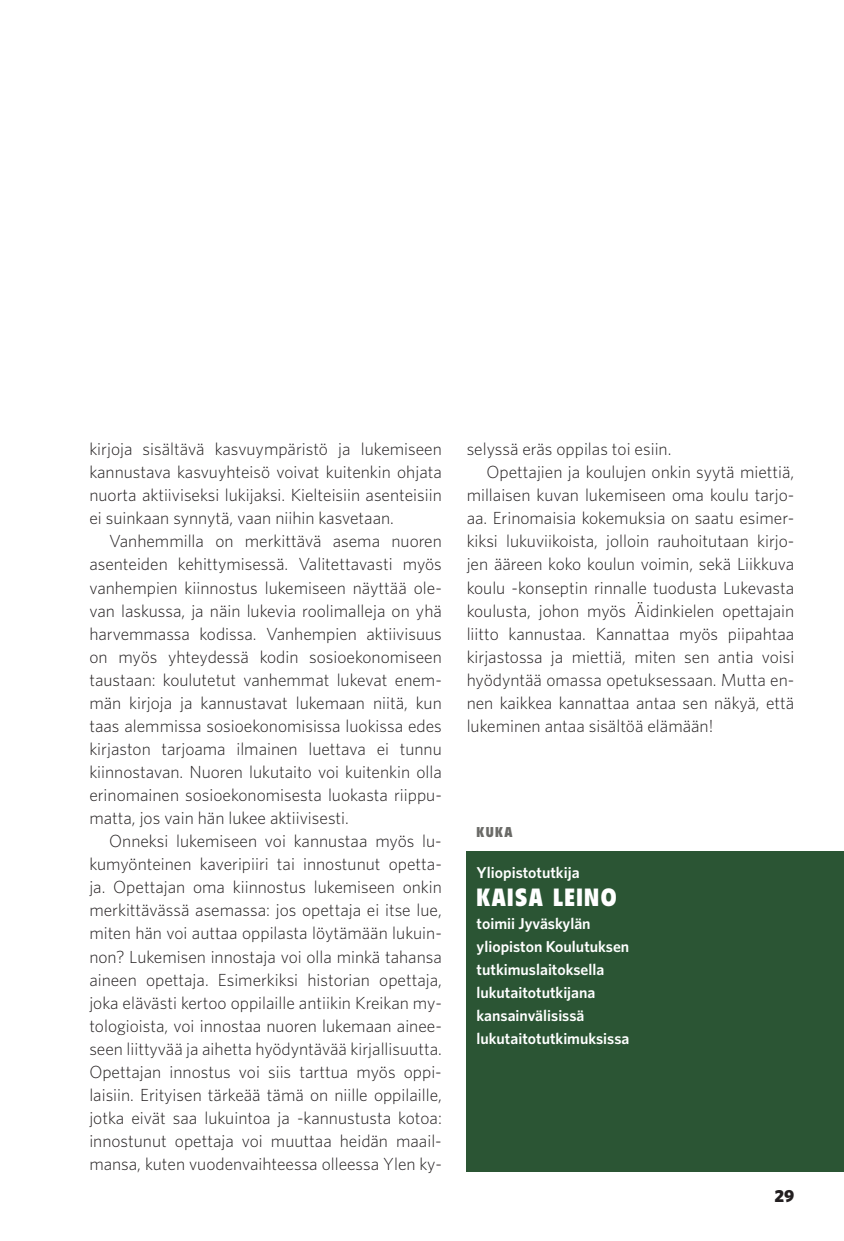
<style>
.page{position:relative;width:844px;height:1241px;background:#fff}
.page>*{position:absolute;margin:0;border:0;box-sizing:border-box;transform-origin:0 0}
.t1{font:900 condensed 24.5px "Flyer";letter-spacing:.06em;color:#fff}
.t2{font:300 17.5px/23.1px "Whitney";color:#231f20;text-align:justify}
.t3{font:900 17.5px "Whitney";color:#231f20}
.t4{font:600 15.75px/23.1px "Whitney";color:#fff}
.t5{font:900 condensed 14px "Flyer";color:#6a6a67}
</style>
<div class="page">
<div style="left:466px;top:851px;width:377px;height:320px;background:#2b5534"></div>
<p class="t2" style="left:89px;top:437px;width:354px">kirjoja sisältävä kasvuympäristö ja lukemiseen kannustava kasvuyhteisö voivat kuitenkin ohjata nuorta aktiiviseksi lukijaksi. Kielteisiin asenteisiin ei suinkaan synnytä, vaan niihin kasvetaan.</p>
<p class="t2" style="left:89px;top:529px;width:354px;text-indent:20px">Vanhemmilla on merkittävä asema nuoren asenteiden kehittymisessä. Valitettavasti myös vanhempien kiinnostus lukemiseen näyttää ole&shy;van laskussa, ja näin lukevia roolimalleja on yhä harvemmassa kodissa. Vanhempien aktiivisuus on myös yhteydessä kodin sosioekonomiseen taustaan: koulutetut vanhemmat lukevat enem&shy;män kirjoja ja kannustavat lukemaan niitä, kun taas alemmissa sosioekonomisissa luokissa edes kirjaston tarjoama ilmainen luettava ei tunnu kiinnostavan. Nuoren lukutaito voi kuitenkin olla erinomainen sosioekonomisesta luokasta riippu&shy;matta, jos vain hän lukee aktiivisesti.</p>
<p class="t2" style="left:89px;top:828px;width:354px;text-indent:20px">Onneksi lukemiseen voi kannustaa myös lu&shy;kumyönteinen kaveripiiri tai innostunut opetta&shy;ja. Opettajan oma kiinnostus lukemiseen onkin merkittävässä asemassa: jos opettaja ei itse lue, miten hän voi auttaa oppilasta löytämään lukuin&shy;non? Lukemisen innostaja voi olla minkä tahansa aineen opettaja. Esimerkiksi historian opettaja, joka elävästi kertoo oppilaille antiikin Kreikan my&shy;tologioista, voi innostaa nuoren lukemaan ainee&shy;seen liittyvää ja aihetta hyödyntävää kirjallisuutta.<br>Opettajan innostus voi siis tarttua myös oppi&shy;laisiin. Erityisen tärkeää tämä on niille oppilaille, jotka eivät saa lukuintoa ja -kannustusta kotoa: innostunut opettaja voi muuttaa heidän maail&shy;mansa, kuten vuodenvaihteessa olleessa Ylen ky-</p>
<p class="t2" style="left:466px;top:437px;width:206px">selyssä eräs oppilas toi esiin.</p>
<p class="t2" style="left:486px;top:460px;width:309px">Opettajien ja koulujen onkin syytä miettiä,</p>
<p class="t2" style="left:466px;top:483px;width:329px">millaisen kuvan lukemiseen oma koulu tarjo-</p>
<p class="t2" style="left:466px;top:506px;width:329px">aa. Erinomaisia kokemuksia on saatu esimer-</p>
<p class="t2" style="left:466px;top:529px;width:329px">kiksi lukuviikoista, jolloin rauhoitutaan kirjo-</p>
<p class="t2" style="left:466px;top:552px;width:329px">jen ääreen koko koulun voimin, sekä Liikkuva</p>
<p class="t2" style="left:466px;top:575px;width:329px">koulu -konseptin rinnalle tuodusta Lukevasta</p>
<p class="t2" style="left:466px;top:598px;width:329px">koulusta, johon myös Äidinkielen opettajain</p>
<p class="t2" style="left:466px;top:621px;width:329px">liitto kannustaa. Kannattaa myös piipahtaa</p>
<p class="t2" style="left:466px;top:644px;width:329px">kirjastossa ja miettiä, miten sen antia voisi</p>
<p class="t2" style="left:466px;top:667px;width:329px">hyödyntää omassa opetuksessaan. Mutta en-</p>
<p class="t2" style="left:466px;top:690px;width:329px">nen kaikkea kannattaa antaa sen näkyä, että</p>
<p class="t2" style="left:466px;top:713px;width:248px">lukeminen antaa sisältöä elämään!</p>
<p class="t5" style="left:476px;top:824px;width:37px">KUKA</p>
<p class="t4" style="left:476px;top:860px;width:104px">Yliopistotutkija</p>
<h1 class="t1" style="left:476px;top:882px;width:141px">KAISA LEINO</h1>
<p class="t4" style="left:476px;top:911px;width:154px">toimii Jyväskylän yliopiston Koulutuksen tutkimuslaitoksella lukutaitotutkijana kansainvälisissä lukutaitotutkimuksissa</p>
<p class="t3" style="left:774px;top:1184px;width:21px">29</p>
</div>
